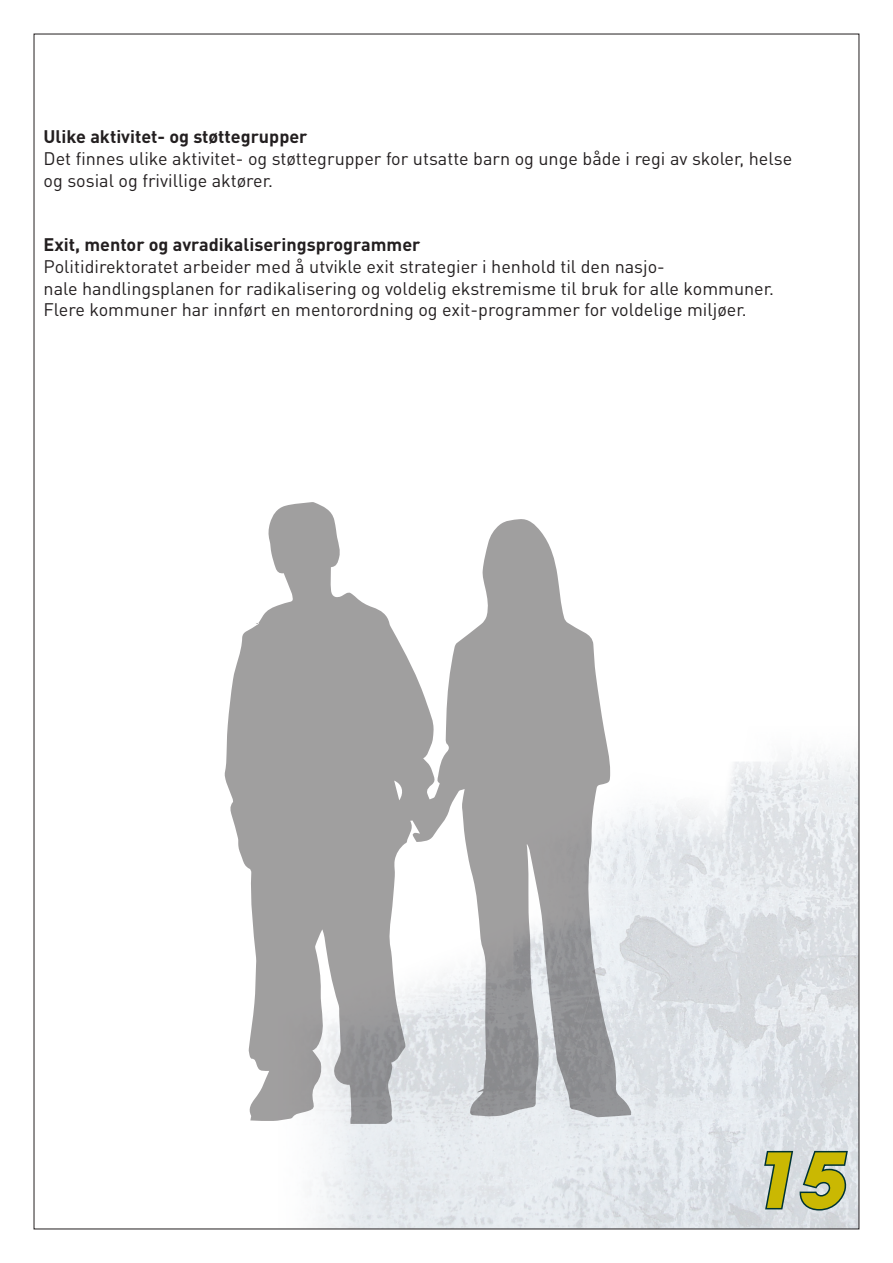
<style>
.page{position:relative;width:893px;height:1263px;background:#fff}
.page>*{position:absolute;margin:0;border:0;box-sizing:border-box;transform-origin:0 0}
.t1{font:italic 700 75px "ITC Avant Garde Std";color:#cab802}
.t2{font:18px/21.6px "DIN Pro";color:#231f20}
.t3{font:700 18px "DIN Pro";color:#231f20}
</style>
<div class="page">
<img style="left:317px;top:752px;width:540px;height:475px">
<svg style="left:762px;top:1148px;width:88px;height:64px;background:#a8b7bb"></svg>
<svg style="left:225px;top:502px;width:406px;height:622px;fill:#a09f9f"></svg>
<p class="t3" style="left:44px;top:125px;width:265px">Ulike aktivitet- og støttegrupper</p>
<p class="t2" style="left:44px;top:147px;width:750px">Det finnes ulike aktivitet- og støttegrupper for utsatte barn og unge både i regi av skoler, helse og sosial og frivillige aktører.</p>
<p class="t3" style="left:44px;top:233px;width:378px">Exit, mentor og avradikaliseringsprogrammer</p>
<p class="t2" style="left:44px;top:255px;width:732px">Politidirektoratet arbeider med å utvikle exit strategier i henhold til den nasjo-<br>nale handlingsplanen for radikalisering og voldelig ekstremisme til bruk for alle kommuner.<br>Flere kommuner har innført en mentorordning og exit-programmer for voldelige miljøer.</p>
<h1 class="t1" style="left:750px;top:1132px;width:94px">15</h1>
</div>
